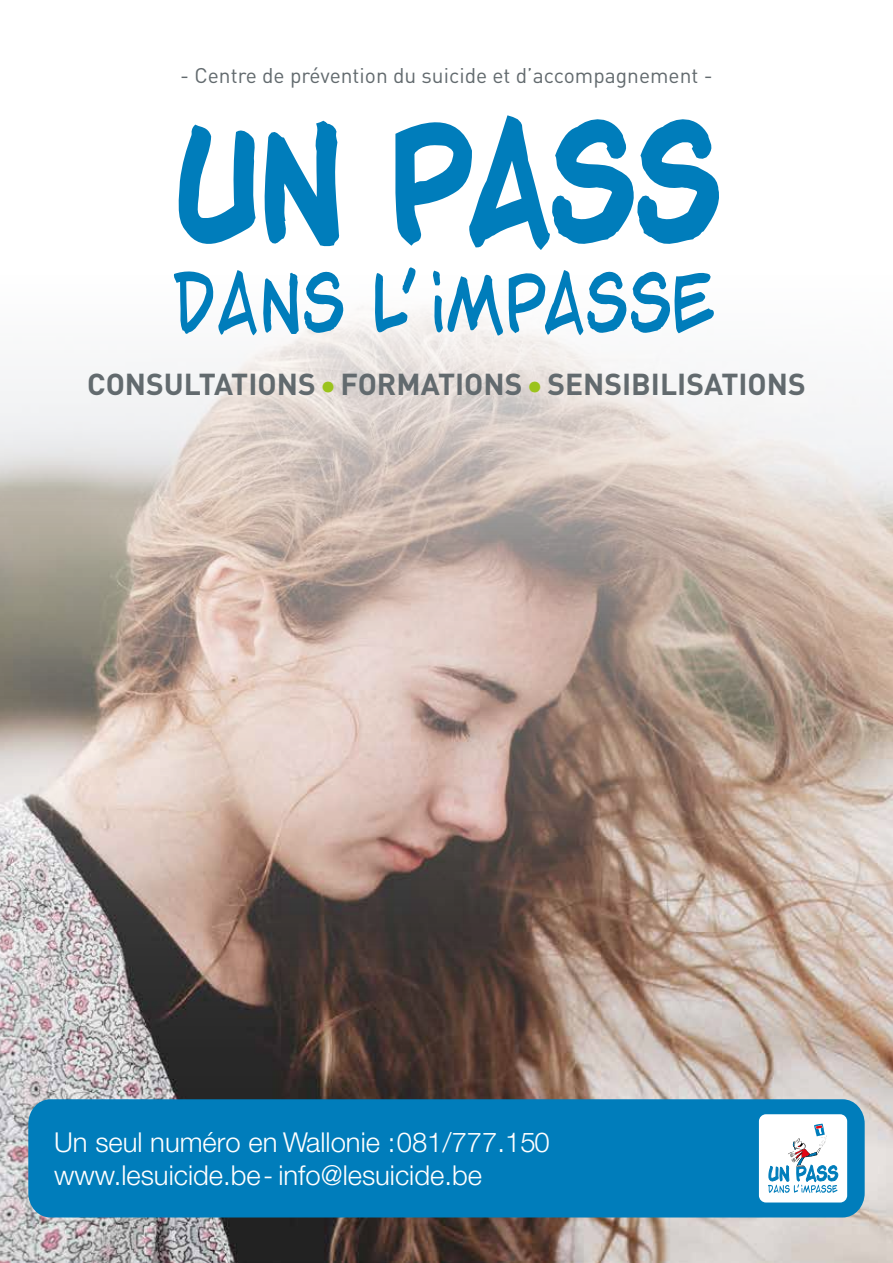
<style>
.page{position:relative;width:893px;height:1263px;background:#fff}
.page>*{position:absolute;margin:0;border:0;box-sizing:border-box;transform-origin:0 0}
.t1{font:700 30px "DIN";color:#626a6e}
.t2{font:300 27.45px/33px "Helvetica Neue LT Std";color:#fff}
.t3{font:21px "DIN";color:#626a6e}
.s1{font-family:"Helvetica Neue LT Std";font-stretch:condensed;font-size:30.75px;color:#9bc31c}
</style>
<div class="page">
<img style="left:0;top:306px;width:893px;height:957px">
<div style="left:28px;top:1099px;width:837px;height:118px;background:#007dbb"></div>
<div style="left:759px;top:1114px;width:88px;height:88px;background:#fff;border-radius:7px"></div>
<svg style="left:768px;top:1123px;width:70px;height:70px"></svg>
<svg style="left:178px;top:120px;width:162px;height:127px"></svg>
<svg style="left:395px;top:115px;width:324px;height:135px"></svg>
<svg style="left:173px;top:270px;width:172px;height:66px"></svg>
<svg style="left:374px;top:267px;width:42px;height:70px"></svg>
<svg style="left:431px;top:270px;width:283px;height:66px"></svg>
<p class="t3" style="left:180px;top:62px;width:534px">- Centre de prévention du suicide et d’accompagnement -</p>
<p class="t1" style="left:87px;top:365px;width:720px">CONSULTATIONS <span class="s1">•</span> FORMATIONS <span class="s1">•</span> SENSIBILISATIONS</p>
<p class="t2" style="left:54px;top:1125px;width:497px">Un seul numéro en Wallonie :081/777.150 www.lesuicide.be - info@lesuicide.be</p>
</div>
